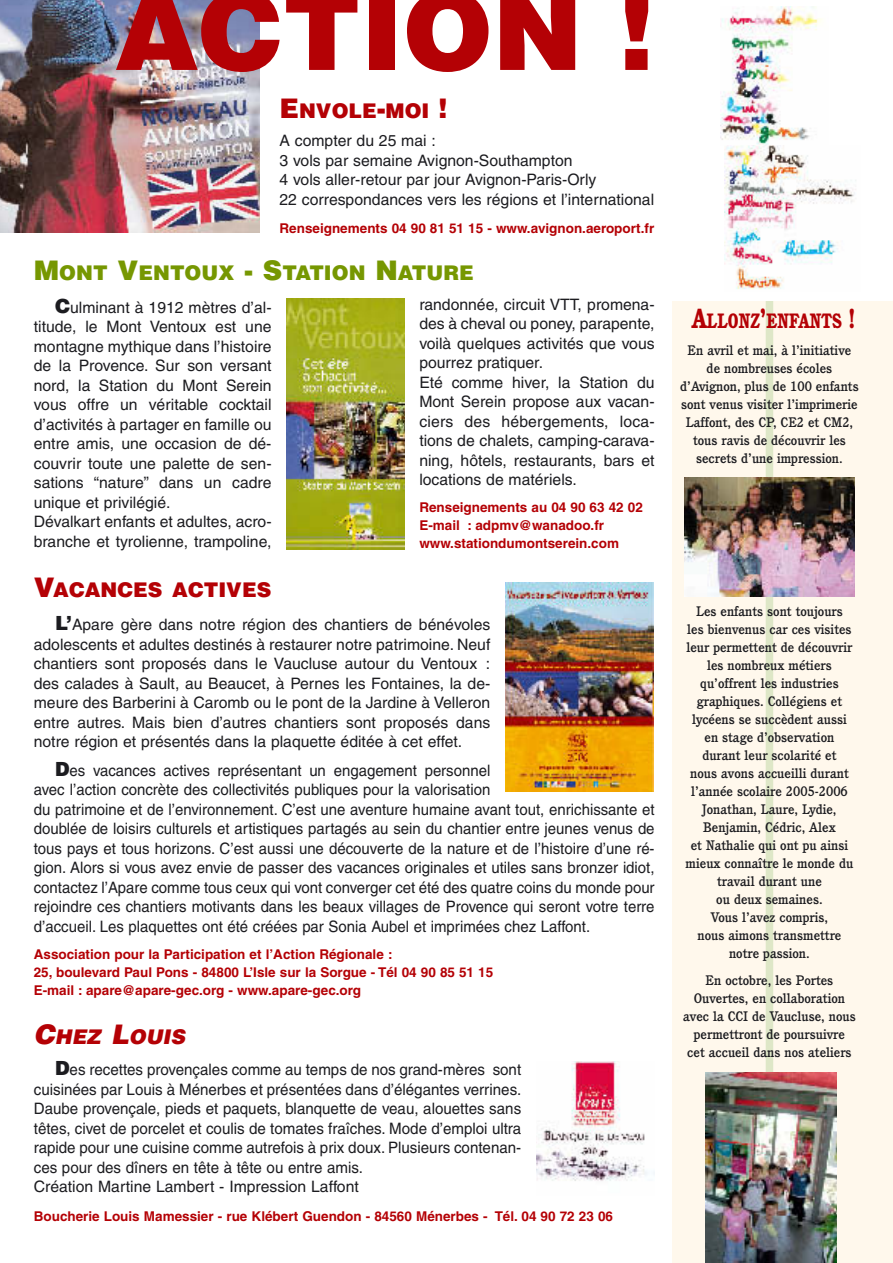
<style>
.page{position:relative;width:893px;height:1263px;background:#fff}
.page>*{position:absolute;margin:0;border:0;box-sizing:border-box;transform-origin:0 0}
.t1{font:900 108px "Helvetica";color:#b40105}
.t2{font:900 20.25px "Helvetica";color:#b40105}
.t3{font:900 20.25px "Helvetica";color:#769701}
.t4{font:800 20.25px "Cushing";color:#b40105;scale:.8 1}
.t5{font:italic 900 20.25px "Helvetica";color:#b40105}
.t6{font:15.75px/19.5px "Helvetica";color:#1c1c20}
.t7{font:15.75px/19.5px "Helvetica";color:#1c1c20;scale:.95 1}
.t8{font:15.75px/19.5px "Helvetica";color:#1c1c20;scale:.96 1}
.t9{font:500 13.5px/18px "Cushing";color:#1c1c20;text-align:center}
.t10{font:700 13.5px/18px "Helvetica";color:#b40105}
.s1{font-size:27px}
.s2{font-weight:900;font-size:19.5px}
</style>
<div class="page">
<img style="left:0;top:0;width:259px;height:233px">
<div style="left:672px;top:0;width:221px;height:1263px;background:#fff8ec"></div>
<div style="left:766px;top:0;width:7px;height:1263px;background:#dee7c7"></div>
<div style="left:672px;top:0;width:221px;height:205px;background:#fff"></div>
<img style="left:720px;top:6px;width:102px;height:140px">
<div style="left:672px;top:146px;width:221px;height:154px;background:#fff"></div>
<img style="left:725px;top:146px;width:131px;height:143px">
<img style="left:684px;top:477px;width:170px;height:119px">
<img style="left:705px;top:1072px;width:131px;height:191px">
<img style="left:287px;top:299px;width:117px;height:250px">
<img style="left:505px;top:582px;width:148px;height:209px">
<img style="left:536px;top:1061px;width:118px;height:120px">
<h1 class="t1" style="left:115px;top:-8px;width:541px">ACTION !</h1>
<p class="t2" style="left:280px;top:103px;width:169px"><span class="s1">E</span>NVOLE<span class="s1">-</span>MOI <span class="s1">!</span></p>
<p class="t6" style="left:280px;top:133px;width:376px">A compter du 25 mai :<br>3 vols par semaine Avignon-Southampton<br>4 vols aller-retour par jour Avignon-Paris-Orly<br>22 correspondances vers les régions et l’international</p>
<p class="t10" style="left:280px;top:221px;width:376px">Renseignements 04 90 81 51 15 - www.avignon.aeroport.fr</p>
<p class="t3" style="left:34px;top:265px;width:441px"><span class="s1">M</span>ONT <span class="s1">V</span>ENTOUX <span class="s1">- S</span>TATION <span class="s1">N</span>ATURE</p>
<p class="t6" style="left:34px;top:299px;width:239px;text-indent:21px"><span class="s2">C</span>ulminant à 1912 mètres d’al&shy;titude, le Mont Ventoux est une montagne mythique dans l’histoire de la Provence. Sur son versant nord, la Station du Mont Serein vous offre un véritable cocktail d’activités à partager en famille ou entre amis, une occasion de dé&shy;couvrir toute une palette de sen&shy;sations “nature” dans un cadre unique et privilégié.<br>Dévalkart enfants et adultes, acro&shy;branche et tyrolienne, trampoline,</p>
<p class="t2" style="left:34px;top:583px;width:239px"><span class="s1">V</span>ACANCES ACTIVES</p>
<p class="t6" style="left:419px;top:296px;width:237px">randonnée, circuit VTT, promena&shy;des à cheval ou poney, parapente, voilà quelques activités que vous pourrez pratiquer.<br>Eté comme hiver, la Station du<br>Mont Serein propose aux vacan&shy;ciers des hébergements, loca&shy;tions de chalets, camping-carava&shy;ning, hôtels, restaurants, bars et locations de matériels.</p>
<p class="t10" style="left:419px;top:500px;width:225px">Renseignements au 04 90 63 42 02<br>E-mail : adpmv@wanadoo.fr www.stationdumontserein.com</p>
<p class="t6" style="left:34px;top:616px;width:458px;text-align:justify;text-indent:21px"><span class="s2">L’</span>Apare gère dans notre région des chantiers de bénévoles adolescents et adultes destinés à restaurer notre patrimoine. Neuf chantiers sont proposés dans le Vaucluse autour du Ventoux : des calades à Sault, au Beaucet, à Pernes les Fontaines, la de&shy;meure des Barberini à Caromb ou le pont de la Jardine à Velleron entre autres. Mais bien d’autres chantiers sont proposés dans notre région et présentés dans la plaquette éditée à cet effet.</p>
<p class="t7" style="left:34px;top:762px;width:655px;text-indent:21px"><span class="s2">D</span>es vacances actives représentant un engagement personnel<br>avec l’action concrète des collectivités publiques pour la valorisation<br>du patrimoine et de l’environnement. C’est une aventure humaine avant tout, enrichissante et doublée de loisirs culturels et artistiques partagés au sein du chantier entre jeunes venus de tous pays et tous horizons. C’est aussi une découverte de la nature et de l’histoire d’une ré&shy;gion. Alors si vous avez envie de passer des vacances originales et utiles sans bronzer idiot, contactez l’Apare comme tous ceux qui vont converger cet été des quatre coins du monde pour rejoindre ces chantiers motivants dans les beaux villages de Provence qui seront votre terre d’accueil. Les plaquettes ont été créées par Sonia Aubel et imprimées chez Laffont.</p>
<p class="t10" style="left:34px;top:946px;width:461px">Association pour la Participation et l’Action Régionale :<br>25, boulevard Paul Pons - 84800 L’Isle sur la Sorgue - Tél 04 90 85 51 15<br>E-mail : apare@apare-gec.org - www.apare-gec.org</p>
<p class="t5" style="left:34px;top:1029px;width:156px"><span class="s1">C</span>HEZ <span class="s1">L</span>OUIS</p>
<p class="t8" style="left:34px;top:1061px;width:509px;text-indent:21px"><span class="s2">D</span>es recettes provençales comme au temps de nos grand-mères sont cuisinées par Louis à Ménerbes et présentées dans d’élégantes verrines.<br>Daube provençale, pieds et paquets, blanquette de veau, alouettes sans têtes, civet de porcelet et coulis de tomates fraîches. Mode d’emploi ultra rapide pour une cuisine comme autrefois à prix doux. Plusieurs contenan&shy;ces pour des dîners en tête à tête ou entre amis.<br>Création Martine Lambert - Impression Laffont</p>
<p class="t10" style="left:34px;top:1208px;width:581px">Boucherie Louis Mamessier - rue Klébert Guendon - 84560 Ménerbes - Tél. 04 90 72 23 06</p>
<p class="t4" style="left:692px;top:313px;width:206px"><span class="s1">A</span>LLONZ<span class="s1">’</span>ENFANTS <span class="s1">!</span></p>
<p class="t9" style="left:680px;top:342px;width:180px">En avril et mai, à l’initiative de nombreuses écoles d’Avignon, plus de 100 enfants sont venus visiter l’imprimerie<br>Laffont, des CP, CE2 et CM2, tous ravis de découvrir les secrets d’une impression.</p>
<p class="t9" style="left:686px;top:603px;width:169px">Les enfants sont toujours<br>les bienvenus car ces visites leur permettent de découvrir les nombreux métiers qu’offrent les industries graphiques. Collégiens et lycéens se succèdent aussi en stage d’observation durant leur scolarité et<br>nous avons accueilli durant l’année scolaire 2005-2006<br>Jonathan, Laure, Lydie,<br>Benjamin, Cédric, Alex<br>et Nathalie qui ont pu ainsi mieux connaître le monde du travail durant une<br>ou deux semaines.<br>Vous l’avez compris,<br>nous aimons transmettre notre passion.</p>
<p class="t9" style="left:683px;top:972px;width:174px">En octobre, les Portes<br>Ouvertes, en collaboration avec la CCI de Vaucluse, nous permettront de poursuivre<br>cet accueil dans nos ateliers</p>
</div>
